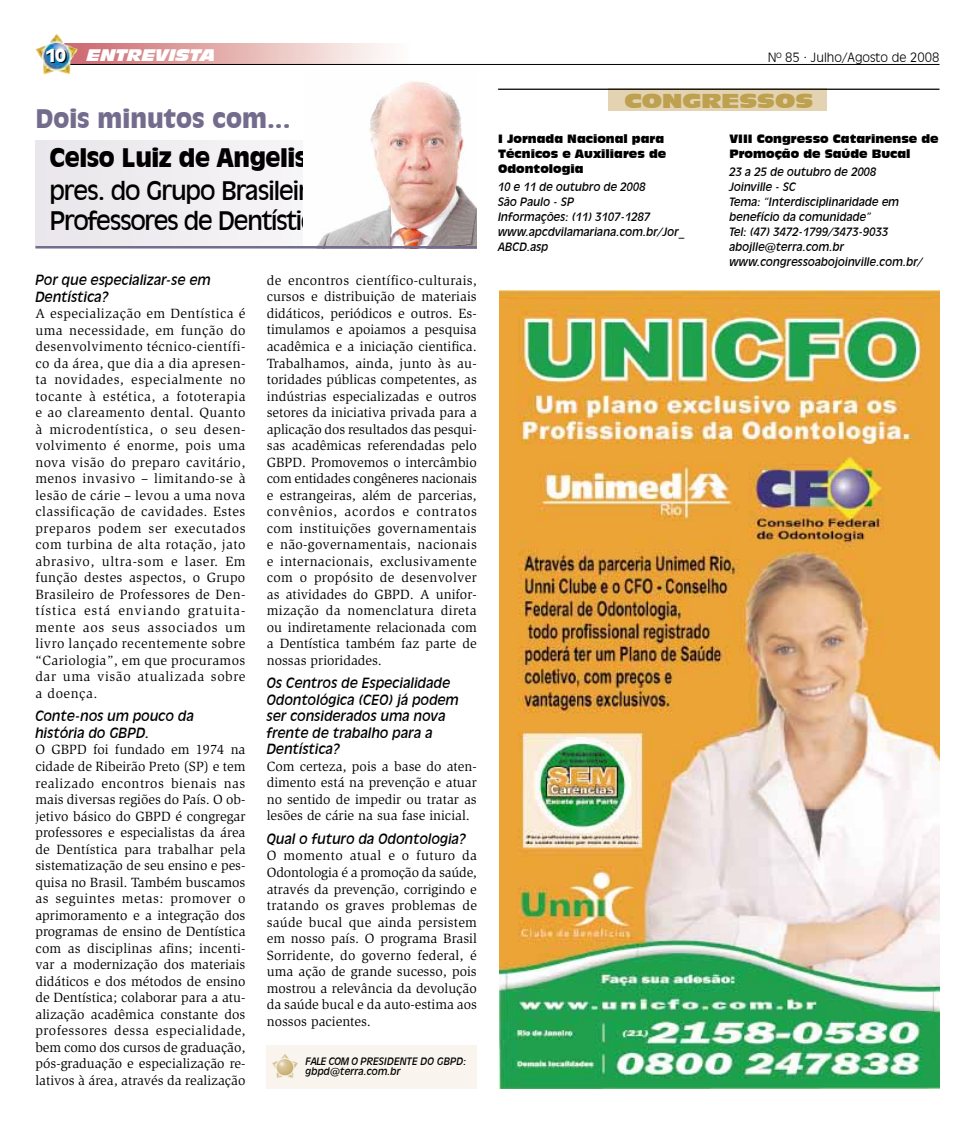
<style>
.page{position:relative;width:975px;height:1124px;background:#fff}
.page>*{position:absolute;margin:0;border:0;box-sizing:border-box;transform-origin:0 0}
.t1{font:25px/30px "Incised 901 BT";letter-spacing:-.05em;color:#000}
.t2{font:900 25px "Incised 901 BT";letter-spacing:-.02em;color:#000}
.t3{font:900 25px "Incised 901 BT";color:#746c8d}
.t4{font:18.75px "Incised 901 BT Nord";color:#bda14f}
.t5{font:900 17.5px "Incised 901 BT";color:#fff}
.t6{font:italic 15.62px "Incised 901 BT Nord";color:#fff}
.t7{font:13.75px/16.5px "Slimbach";color:#000;text-align:justify}
.t8{font:italic 13.75px/16.5px "Incised 901 BT";color:#000}
.t9{font:300 12.5px "Incised 901 BT";color:#000}
.t10{font:italic 11.25px/15px "Incised 901 BT";color:#000}
.t11{font:11.25px/15px "Incised 901 BT Compact";color:#000}
.t12{font:italic 10px "Incised 901 BT";color:#000}
</style>
<div class="page">
<img style="left:78px;top:44px;width:330px;height:20px">
<hr style="left:65px;top:64px;width:874px;height:1px;background:#000">
<img style="left:35px;top:34px;width:43px;height:40px">
<div style="left:608px;top:89px;width:219px;height:22px;background:#e3d3b3"></div>
<hr style="left:498px;top:89px;width:441px;height:1px;background:#000">
<img style="left:499px;top:290px;width:440px;height:798px">
<div style="left:267px;top:1045px;width:210px;height:43px;background:#f9f5ee"></div>
<img style="left:272px;top:1054px;width:26px;height:24px">
<img style="left:304px;top:81px;width:173px;height:168px">
<hr style="left:35px;top:246px;width:442px;height:2px;background:#746c8d">
<p class="t5" style="left:45px;top:44px;width:23px">10</p>
<p class="t9" style="left:767px;top:50px;width:173px">Nº 85 · Julho/Agosto de 2008</p>
<h2 class="t4" style="left:624px;top:89px;width:190px">CONGRESSOS</h2>
<p class="t6" style="left:87px;top:46px;width:130px">ENTREVISTA</p>
<h1 class="t3" style="left:35px;top:104px;width:257px">Dois minutos com...</h1>
<h1 class="t2" style="left:49px;top:142px;width:267px">Celso Luiz de Angelis,</h1>
<h1 class="t1" style="left:49px;top:176px;width:310px">pres. do Grupo Brasileiro de<br>Professores de Dentística</h1>
<p class="t11" style="left:729px;top:131px;width:211px">VIII Congresso Catarinense de<br>Promoção de Saúde Bucal</p>
<p class="t10" style="left:729px;top:164px;width:195px">23 a 25 de outubro de 2008<br>Joinville - SC<br>Tema: “Interdisciplinaridade em benefício da comunidade”<br>Tel: (47) 3472-1799/3473-9033 abojlle@terra.com.br www.congressoabojoinville.com.br/</p>
<p class="t11" style="left:498px;top:131px;width:169px">I Jornada Nacional para<br>Técnicos e Auxiliares de<br>Odontologia</p>
<p class="t10" style="left:498px;top:179px;width:188px">10 e 11 de outubro de 2008<br>São Paulo - SP<br>Informações: (11) 3107-1287 www.apcdvilamariana.com.br/Jor_<br>ABCD.asp</p>
<p class="t8" style="left:35px;top:272px;width:177px">Por que especializar-se em<br>Dentística?</p>
<p class="t7" style="left:35px;top:305px;width:212px">A especialização em Dentística é uma necessidade, em função do desenvolvimento técnico-científi&shy;co da área, que dia a dia apresen&shy;ta novidades, especialmente no tocante à estética, a fototerapia e ao clareamento dental. Quanto à microdentística, o seu desen&shy;volvimento é enorme, pois uma nova visão do preparo cavitário, menos invasivo – limitando-se à lesão de cárie – levou a uma nova classificação de cavidades. Estes preparos podem ser executados com turbina de alta rotação, jato abrasivo, ultra-som e laser. Em função destes aspectos, o Grupo Brasileiro de Professores de Den&shy;tística está enviando gratuita&shy;mente aos seus associados um livro lançado recentemente sobre “Cariologia”, em que procuramos dar uma visão atualizada sobre a doença.</p>
<p class="t8" style="left:35px;top:708px;width:160px">Conte-nos um pouco da história do GBPD.</p>
<p class="t7" style="left:35px;top:741px;width:212px">O GBPD foi fundado em 1974 na cidade de Ribeirão Preto (SP) e tem realizado encontros bienais nas mais diversas regiões do País. O ob&shy;jetivo básico do GBPD é congregar professores e especialistas da área de Dentística para trabalhar pela sistematização de seu ensino e pes&shy;quisa no Brasil. Também buscamos as seguintes metas: promover o aprimoramento e a integração dos programas de ensino de Dentística com as disciplinas afins; incenti&shy;var a modernização dos materiais didáticos e dos métodos de ensino de Dentística; colaborar para a atu&shy;alização acadêmica constante dos professores dessa especialidade, bem como dos cursos de graduação, pós-graduação e especialização re&shy;lativos à área, através da realização</p>
<p class="t7" style="left:267px;top:272px;width:212px">de encontros científico-culturais, cursos e distribuição de materiais didáticos, periódicos e outros. Es&shy;timulamos e apoiamos a pesquisa acadêmica e a iniciação cientifica.<br>Trabalhamos, ainda, junto às au&shy;toridades públicas competentes, as indústrias especializadas e outros setores da iniciativa privada para a aplicação dos resultados das pesqui&shy;sas acadêmicas referendadas pelo GBPD. Promovemos o intercâmbio com entidades congêneres nacionais e estrangeiras, além de parcerias, convênios, acordos e contratos com instituições governamentais e não-governamentais, nacionais e internacionais, exclusivamente com o propósito de desenvolver as atividades do GBPD. A unifor&shy;mização da nomenclatura direta ou indiretamente relacionada com a Dentística também faz parte de nossas prioridades.</p>
<p class="t8" style="left:267px;top:675px;width:194px">Os Centros de Especialidade<br>Odontológica (CEO) já podem ser considerados uma nova frente de trabalho para a<br>Dentística?</p>
<p class="t7" style="left:267px;top:758px;width:211px">Com certeza, pois a base do aten&shy;dimento está na prevenção e atuar no sentido de impedir ou tratar as lesões de cárie na sua fase inicial.</p>
<p class="t8" style="left:267px;top:830px;width:201px">Qual o futuro da Odontologia?</p>
<p class="t7" style="left:267px;top:847px;width:212px">O momento atual e o futuro da Odontologia é a promoção da saúde, através da prevenção, corrigindo e tratando os graves problemas de saúde bucal que ainda persistem em nosso país. O programa Brasil Sorridente, do governo federal, é uma ação de grande sucesso, pois mostrou a relevância da devolução da saúde bucal e da auto-estima aos nossos pacientes.</p>
<p class="t12" style="left:305px;top:1055px;width:31px">Fale com</p>
<p class="t12" style="left:351px;top:1055px;width:16px">o presidente</p>
<p class="t12" style="left:420px;top:1055px;width:47px">do GBPD:</p>
<p class="t12" style="left:305px;top:1065px;width:96px">gbpd@terra.com.br</p>
</div>
